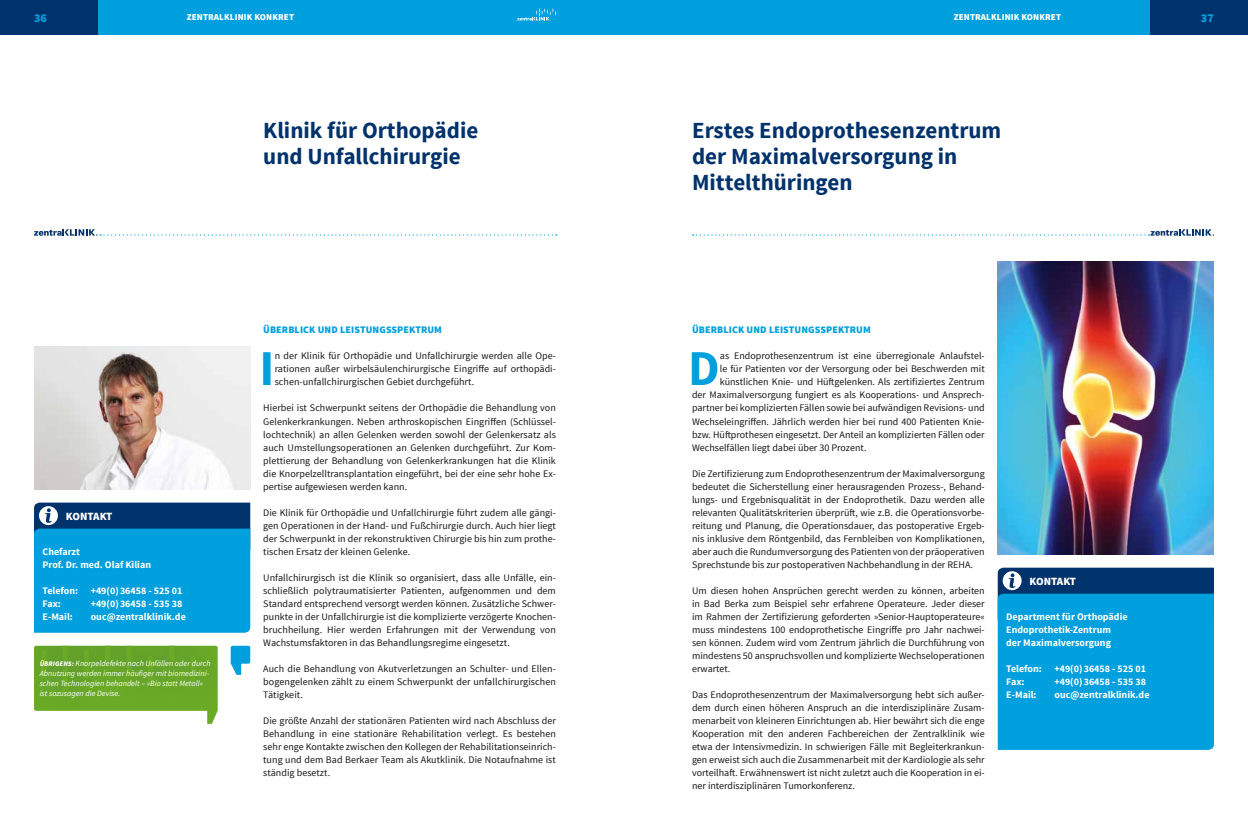
<style>
.page{position:relative;width:1248px;height:823px;background:#fff}
.page>*{position:absolute;margin:0;border:0;box-sizing:border-box;transform-origin:0 0}
.t1{font:700 49.9px "Source Sans Pro";color:#009fdd}
.t2{font:700 23px/26px "Source Sans Pro";color:#00326c}
.t3{font:900 12px "Source Sans Pro";color:#009fdd}
.t4{font:900 11px "Source Sans Pro";letter-spacing:-.015em;color:#fff}
.t5{font:10px/13px "Source Sans Pro";color:#181716;text-align:justify}
.t6{font:700 10px/13px "Source Sans Pro";color:#fff}
.t7{font:900 10px "Source Sans Pro";letter-spacing:.01em;color:#009fdd}
.t8{font:900 9px "Source Sans Pro";letter-spacing:.01em;color:#fff}
.t9{font:italic 8px/10px "Source Sans Pro";letter-spacing:.005em;color:#fff}
.s1{font-weight:900;font-size:7px}
</style>
<div class="page">
<svg style="left:34px;top:229px;width:522px;height:6px"></svg>
<svg style="left:34px;top:502px;width:216px;height:130px;background:#038bc7"></svg>
<img style="left:34px;top:346px;width:216px;height:143px">
<svg style="left:231px;top:645px;width:19px;height:29px"></svg>
<svg style="left:34px;top:645px;width:184px;height:78px;background:#7fb44a"></svg>
<div style="left:0;top:0;width:1247px;height:34px;background:#009fdd"></div>
<div style="left:0;top:0;width:97px;height:34px;background:#00326c"></div>
<svg style="left:517px;top:9px;width:39px;height:12px"></svg>
<svg style="left:692px;top:229px;width:521px;height:6px"></svg>
<svg style="left:997px;top:567px;width:216px;height:182px;background:#0a94cf"></svg>
<div style="left:1150px;top:0;width:97px;height:34px;background:#00326c"></div>
<img style="left:997px;top:261px;width:216px;height:293px">
<p class="t3" style="left:34px;top:10px;width:15px">36</p>
<p class="t8" style="left:187px;top:12px;width:109px">ZENTRALKLINIK KONKRET</p>
<h2 class="t2" style="left:263px;top:118px;width:216px">Klinik für Orthopädie und Unfallchirurgie</h2>
<p class="t4" style="left:66px;top:508px;width:48px">KONTAKT</p>
<p class="t6" style="left:43px;top:545px;width:110px">Chefarzt<br>Prof. Dr. med. Olaf Kilian</p>
<p class="t6" style="left:43px;top:584px;width:37px">Telefon:</p>
<p class="t6" style="left:91px;top:584px;width:93px">+49(0)36458 - 525 01</p>
<p class="t6" style="left:43px;top:597px;width:20px">Fax:</p>
<p class="t6" style="left:91px;top:597px;width:93px">+49(0)36458 - 535 38</p>
<p class="t6" style="left:43px;top:610px;width:32px">E-Mail:</p>
<p class="t6" style="left:91px;top:610px;width:97px">ouc@zentralklinik.de</p>
<p class="t9" style="left:40px;top:658px;width:172px"><span class="s1">ÜBRIGENS:</span> Knorpeldefekte nach Unfällen oder durch Abnutzung werden immer häufiger mit biomedizini&shy;schen Technologien behandelt – »Bio statt Metall« ist sozusagen die Devise.</p>
<p class="t7" style="left:263px;top:323px;width:180px">ÜBERBLICK UND LEISTUNGSSPEKTRUM</p>
<h1 class="t1" style="left:259px;top:336px;width:17px">I</h1>
<p class="t5" style="left:275px;top:349px;width:283px">n der Klinik für Orthopädie und Unfallchirurgie werden alle Ope&shy;rationen außer wirbelsäulenchirurgische Eingriffe auf orthopädi&shy;schen-unfallchirurgischen Gebiet durchgeführt.</p>
<p class="t5" style="left:263px;top:401px;width:294px">Hierbei ist Schwerpunkt seitens der Orthopädie die Behandlung von Gelenkerkrankungen. Neben arthroskopischen Eingriffen (Schlüssel&shy;lochtechnik) an allen Gelenken werden sowohl der Gelenkersatz als auch Umstellungsoperationen an Gelenken durchgeführt. Zur Kom&shy;plettierung der Behandlung von Gelenkerkrankungen hat die Klinik die Knorpelzelltransplantation eingeführt, bei der eine sehr hohe Ex&shy;pertise aufgewiesen werden kann.</p>
<p class="t5" style="left:263px;top:505px;width:294px">Die Klinik für Orthopädie und Unfallchirurgie führt zudem alle gängi&shy;gen Operationen in der Hand- und Fußchirurgie durch. Auch hier liegt der Schwerpunkt in der rekonstruktiven Chirurgie bis hin zum prothe&shy;tischen Ersatz der kleinen Gelenke.</p>
<p class="t5" style="left:263px;top:570px;width:294px">Unfallchirurgisch ist die Klinik so organisiert, dass alle Unfälle, ein&shy;schließlich polytraumatisierter Patienten, aufgenommen und dem Standard entsprechend versorgt werden können. Zusätzliche Schwer&shy;punkte in der Unfallchirurgie ist die komplizierte verzögerte Knochen&shy;bruchheilung. Hier werden Erfahrungen mit der Verwendung von Wachstumsfaktoren in das Behandlungsregime eingesetzt.</p>
<p class="t5" style="left:263px;top:661px;width:294px">Auch die Behandlung von Akutverletzungen an Schulter- und Ellen&shy;bogengelenken zählt zu einem Schwerpunkt der unfallchirurgischen Tätigkeit.</p>
<p class="t5" style="left:263px;top:713px;width:294px">Die größte Anzahl der stationären Patienten wird nach Abschluss der Behandlung in eine stationäre Rehabilitation verlegt. Es bestehen sehr enge Kontakte zwischen den Kollegen der Rehabilitationseinrich&shy;tung und dem Bad Berkaer Team als Akutklinik. Die Notaufnahme ist ständig besetzt.</p>
<p class="t8" style="left:953px;top:12px;width:109px">ZENTRALKLINIK KONKRET</p>
<p class="t3" style="left:1200px;top:10px;width:15px">37</p>
<h2 class="t2" style="left:692px;top:118px;width:311px">Erstes Endoprothesenzentrum der Maximalversorgung in<br>Mittelthüringen</h2>
<p class="t7" style="left:692px;top:323px;width:180px">ÜBERBLICK UND LEISTUNGSSPEKTRUM</p>
<h1 class="t1" style="left:688px;top:336px;width:33px">D</h1>
<p class="t5" style="left:719px;top:349px;width:266px">as Endoprothesenzentrum ist eine überregionale Anlaufstel-</p>
<p class="t5" style="left:719px;top:362px;width:266px">le für Patienten vor der Versorgung oder bei Beschwerden mit</p>
<p class="t5" style="left:719px;top:375px;width:266px">künstlichen Knie- und Hüftgelenken. Als zertifiziertes Zentrum</p>
<p class="t5" style="left:692px;top:388px;width:294px">der Maximalversorgung fungiert es als Kooperations- und Ansprech-</p>
<p class="t5" style="left:692px;top:401px;width:294px">partner bei komplizierten Fällen sowie bei aufwändigen Revisions- und</p>
<p class="t5" style="left:692px;top:414px;width:294px">Wechseleingriffen. Jährlich werden hier bei rund 400 Patienten Knie-</p>
<p class="t5" style="left:692px;top:427px;width:294px">bzw. Hüftprothesen eingesetzt. Der Anteil an komplizierten Fällen oder</p>
<p class="t5" style="left:692px;top:440px;width:176px">Wechselfällen liegt dabei über 30 Prozent.</p>
<p class="t5" style="left:692px;top:466px;width:294px">Die Zertifizierung zum Endoprothesenzentrum der Maximalversorgung bedeutet die Sicherstellung einer herausragenden Prozess-, Behand&shy;lungs- und Ergebnisqualität in der Endoprothetik. Dazu werden alle relevanten Qualitätskriterien überprüft, wie z.B. die Operationsvorbe&shy;reitung und Planung, die Operationsdauer, das postoperative Ergeb&shy;nis inklusive dem Röntgenbild, das Fernbleiben von Komplikationen, aber auch die Rundumversorgung des Patienten von der präoperativen Sprechstunde bis zur postoperativen Nachbehandlung in der REHA.</p>
<p class="t5" style="left:692px;top:583px;width:294px">Um diesen hohen Ansprüchen gerecht werden zu können, arbeiten in Bad Berka zum Beispiel sehr erfahrene Operateure. Jeder dieser im Rahmen der Zertifizierung geforderten »Senior-Hauptoperateure« muss mindestens 100 endoprothetische Eingriffe pro Jahr nachwei&shy;sen können. Zudem wird vom Zentrum jährlich die Durchführung von mindestens 50 anspruchsvollen und komplizierte Wechseloperationen erwartet.</p>
<p class="t5" style="left:692px;top:687px;width:294px">Das Endoprothesenzentrum der Maximalversorgung hebt sich außer&shy;dem durch einen höheren Anspruch an die interdisziplinäre Zusam&shy;menarbeit von kleineren Einrichtungen ab. Hier bewährt sich die enge Kooperation mit den anderen Fachbereichen der Zentralklinik wie etwa der Intensivmedizin. In schwierigen Fälle mit Begleiterkrankun&shy;gen erweist sich auch die Zusammenarbeit mit der Kardiologie als sehr vorteilhaft. Erwähnenswert ist nicht zuletzt auch die Kooperation in ei&shy;ner interdisziplinären Tumorkonferenz.</p>
<p class="t4" style="left:1029px;top:573px;width:48px">KONTAKT</p>
<p class="t6" style="left:1006px;top:610px;width:123px">Department für Orthopädie<br>Endoprothetik-Zentrum der Maximalversorgung</p>
<p class="t6" style="left:1006px;top:662px;width:37px">Telefon:</p>
<p class="t6" style="left:1054px;top:662px;width:93px">+49(0)36458 - 525 01</p>
<p class="t6" style="left:1006px;top:675px;width:20px">Fax:</p>
<p class="t6" style="left:1054px;top:675px;width:93px">+49(0)36458 - 535 38</p>
<p class="t6" style="left:1006px;top:688px;width:32px">E-Mail:</p>
<p class="t6" style="left:1054px;top:688px;width:97px">ouc@zentralklinik.de</p>
</div>
